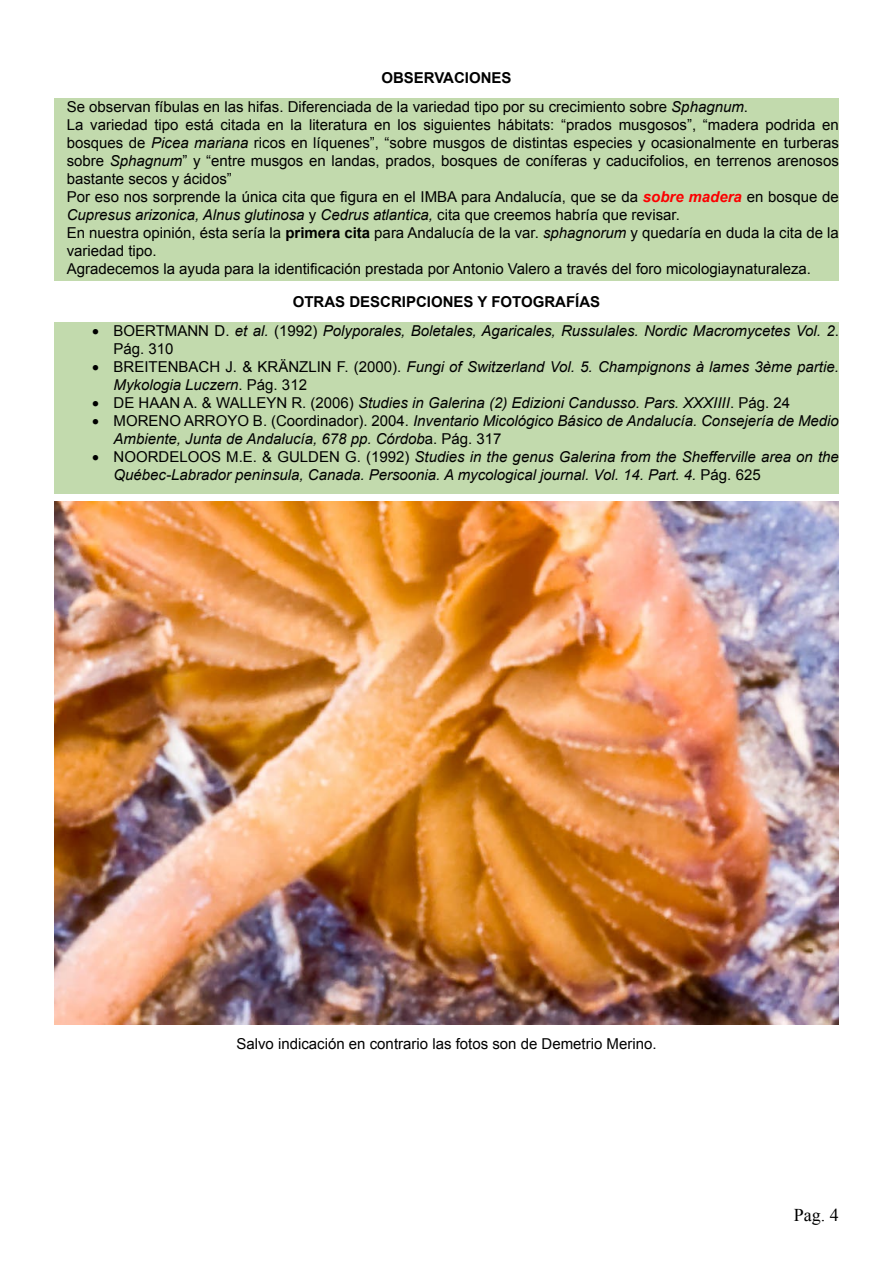
<style>
.page{position:relative;width:893px;height:1263px;background:#fff}
.page>*{position:absolute;margin:0;border:0;box-sizing:border-box;transform-origin:0 0}
.t1{font:18px "Times New Roman";color:#000}
.t2{font:15px/18px "Arial";color:#000}
.t3{font:italic 15px/18px "Arial";color:#000}
.t4{font:700 15px "Arial";color:#000}
.s1{font-weight:700}
.s2{font-style:italic}
.s3{font-weight:700;font-style:italic;color:#fb0000}
.s4{font-style:normal}
</style>
<div class="page">
<div style="left:54px;top:322px;width:785px;height:171px;background:#c2daad"></div>
<div style="left:54px;top:98px;width:785px;height:183px;background:#c2daad"></div>
<img style="left:54px;top:501px;width:785px;height:524px">
<p class="t2" style="left:67px;top:63px;width:683px;line-height:28.8px;text-indent:315px"><span class="s1">OBSERVACIONES<br></span>Se observan fíbulas en las hifas. Diferenciada de la variedad tipo por su crecimiento sobre <span class="s2">Sphagnum</span>.</p>
<p class="t2" style="left:67px;top:116px;width:774px">La variedad tipo está citada en la literatura en los siguientes hábitats: “prados musgosos”, “madera podrida en bosques de <span class="s2">Picea mariana</span> ricos en líquenes”, “sobre musgos de distintas especies y ocasionalmente en turberas sobre <span class="s2">Sphagnum</span>” y “entre musgos en landas, prados, bosques de coníferas y caducifolios, en terrenos arenosos bastante secos y ácidos”<br>Por eso nos sorprende la única cita que figura en el IMBA para Andalucía, que se da <span class="s3">sobre madera</span> en bosque de <span class="s2">Cupresus arizonica, Alnus glutinosa</span> y <span class="s2">Cedrus atlantica,</span> cita que creemos habría que revisar.<br>En nuestra opinión, ésta sería la <span class="s1">primera cita</span> para Andalucía de la var. <span class="s2">sphagnorum</span> y quedaría en duda la cita de la variedad tipo.<br>Agradecemos la ayuda para la identificación prestada por Antonio Valero a través del foro micologiaynaturaleza.</p>
<p class="t4" style="left:293px;top:291px;width:309px">OTRAS DESCRIPCIONES Y FOTOGRAFÍAS</p>
<p class="t3" style="left:114px;top:322px;width:727px;text-indent:-21px">• <span class="s4">BOERTMANN D.</span> et al. <span class="s4">(1992)</span> Polyporales, Boletales, Agaricales, Russulales. Nordic Macromycetes Vol. 2<span class="s4">.<br>Pág. 310</span></p>
<p class="t3" style="left:114px;top:358px;width:727px;text-indent:-21px">• <span class="s4">BREITENBACH J. &amp; KRÄNZLIN F. (2000).</span> Fungi of Switzerland Vol. 5. Champignons à lames 3ème partie.<br>Mykologia Luczern<span class="s4">. Pág. 312</span></p>
<p class="t3" style="left:92px;top:394px;width:699px">• <span class="s4">DE HAAN A. &amp; WALLEYN R. (2006)</span> Studies in Galerina (2) Edizioni Candusso. Pars. XXXIIII<span class="s4">. Pág. 24</span></p>
<p class="t3" style="left:114px;top:412px;width:727px;text-indent:-21px">• <span class="s4">MORENO ARROYO B. (Coordinador). 2004.</span> Inventario Micológico Básico de Andalucía. Consejería de Medio<br>Ambiente, Junta de Andalucía, 678 pp. Córdob<span class="s4">a. Pág. 317</span></p>
<p class="t3" style="left:114px;top:448px;width:727px;text-indent:-21px">• <span class="s4">NOORDELOOS M.E. &amp; GULDEN G. (1992)</span> Studies in the genus Galerina from the Shefferville area on the<br>Québec-Labrador peninsula, Canada. Persoonia. A mycological journal. Vol. 14. Part. 4. <span class="s4">Pág. 625</span></p>
<p class="t2" style="left:236px;top:1034px;width:422px">Salvo indicación en contrario las fotos son de Demetrio Merino.</p>
<p class="t1" style="left:794px;top:1203px;width:46px">Pag. 4</p>
</div>
